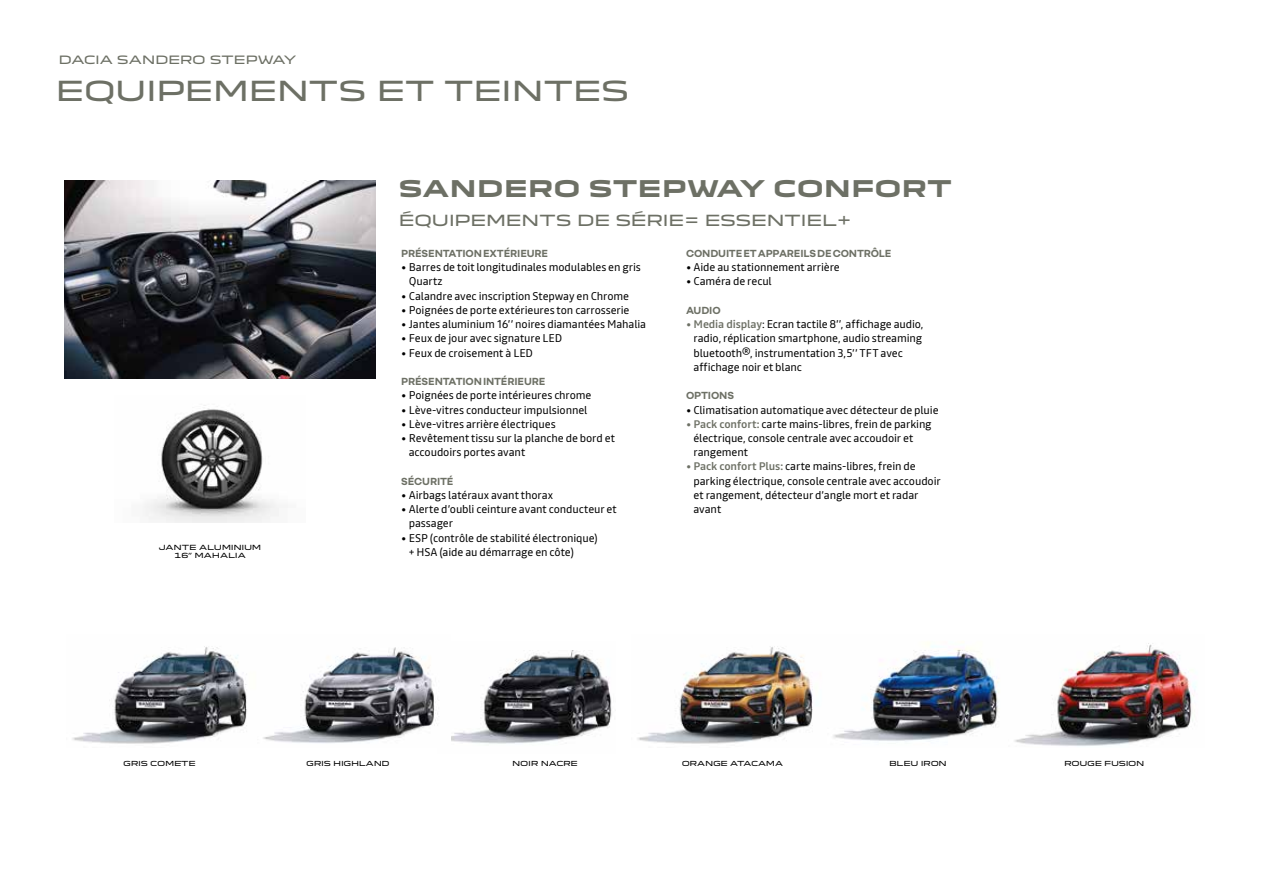
<style>
.page{position:relative;width:1263px;height:893px;background:#fff}
.page>*{position:absolute;margin:0;border:0;box-sizing:border-box;transform-origin:0 0}
.t1{font:27px "Dacia Block Extended";letter-spacing:-.035em;color:#6d7065}
.t2{font:700 22.5px "Dacia Block Extended";color:#6d7065}
.t3{font:15px "Dacia Block Extended";letter-spacing:-.045em;color:#6d7065}
.t4{font:11.25px/14.2px "Read";letter-spacing:-.01em;color:#000}
.t5{font:700 11.25px "Nouvel R";letter-spacing:-.01em;color:#6d7065}
.t6{font:11.25px "Dacia Block Extended";letter-spacing:-.035em;color:#6d7065}
.t7{font:6.9px/8.2px "Dacia Block Extended";letter-spacing:-.02em;color:#000;text-align:center}
.t8{font:6.75px "Dacia Block Extended";letter-spacing:-.045em;color:#000}
.s1{font-family:"Renault Life"}
.s2{font-family:"Renault Life";color:#6d7065}
.s3{font-weight:500;color:#6d7065}
.s4{font-family:"Read"}
</style>
<div class="page">
<img style="left:65px;top:181px;width:311px;height:198px">
<img style="left:144px;top:405px;width:135px;height:118px">
<img style="left:451px;top:650px;width:161px;height:94px">
<img style="left:72px;top:646px;width:175px;height:98px">
<img style="left:637px;top:642px;width:363px;height:102px">
<img style="left:263px;top:647px;width:175px;height:96px">
<img style="left:1014px;top:643px;width:182px;height:103px">
<p class="t6" style="left:58px;top:50px;width:239px">DACIA SANDERO STEPWAY</p>
<h1 class="t1" style="left:55px;top:69px;width:576px">EQUIPEMENTS ET TEINTES</h1>
<h2 class="t2" style="left:398px;top:176px;width:555px">SANDERO STEPWAY CONFORT</h2>
<p class="t7" style="left:159px;top:543px;width:104px">JANTE ALUMINIUM<br>16” MAHALIA</p>
<h3 class="t3" style="left:398px;top:208px;width:455px">ÉQUIPEMENTS DE SÉRIE= ESSENTIEL+</h3>
<p class="t5" style="left:401px;top:246px;width:148px">PRÉSENTATION EXTÉRIEURE</p>
<p class="t4" style="left:409px;top:260px;width:234px;text-indent:-7px"><span class="s1">•</span> Barres de toit longitudinales modulables en gris<br>Quartz</p>
<p class="t4" style="left:401px;top:289px;width:229px"><span class="s1">•</span> Calandre avec inscription Stepway en Chrome</p>
<p class="t4" style="left:401px;top:303px;width:230px"><span class="s1">•</span> Poignées de porte extérieures ton carrosserie</p>
<p class="t4" style="left:401px;top:317px;width:246px"><span class="s1">•</span> Jantes aluminium 16’’ noires diamantées Mahalia</p>
<p class="t4" style="left:401px;top:331px;width:162px"><span class="s1">•</span> Feux de jour avec signature LED</p>
<p class="t4" style="left:401px;top:346px;width:133px"><span class="s1">•</span> Feux de croisement à LED</p>
<p class="t5" style="left:401px;top:374px;width:146px">PRÉSENTATION INTÉRIEURE</p>
<p class="t4" style="left:401px;top:388px;width:192px"><span class="s1">•</span> Poignées de porte intérieures chrome</p>
<p class="t4" style="left:401px;top:402px;width:188px"><span class="s1">•</span> Lève-vitres conducteur impulsionnel</p>
<p class="t4" style="left:401px;top:417px;width:156px"><span class="s1">•</span> Lève-vitres arrière électriques</p>
<p class="t4" style="left:409px;top:431px;width:208px;text-indent:-7px"><span class="s1">•</span> Revêtement tissu sur la planche de bord et accoudoirs portes avant</p>
<p class="t5" style="left:401px;top:474px;width:53px">SÉCURITÉ</p>
<p class="t4" style="left:401px;top:488px;width:153px"><span class="s1">•</span> Airbags latéraux avant thorax</p>
<p class="t4" style="left:409px;top:502px;width:210px;text-indent:-7px"><span class="s1">•</span> Alerte d’oubli ceinture avant conducteur et passager</p>
<p class="t4" style="left:409px;top:530px;width:191px;text-indent:-7px"><span class="s1">•</span> ESP (contrôle de stabilité électronique) + HSA (aide au démarrage en côte)</p>
<p class="t5" style="left:686px;top:246px;width:207px">CONDUITE ET APPAREILS DE CONTRÔLE</p>
<p class="t4" style="left:686px;top:260px;width:155px"><span class="s1">•</span> Aide au stationnement arrière</p>
<p class="t4" style="left:686px;top:274px;width:87px"><span class="s1">•</span> Caméra de recul</p>
<p class="t5" style="left:686px;top:303px;width:36px">AUDIO</p>
<p class="t4" style="left:693px;top:317px;width:232px;text-indent:-7px"><span class="s2">•</span> <span class="s3">Media display</span>: Ecran tactile 8’’, affichage audio, radio, réplication smartphone, audio streaming bluetooth®, instrumentation 3,5’’ TFT avec affichage noir et blanc</p>
<p class="t5" style="left:686px;top:388px;width:50px">OPTIONS</p>
<p class="t4" style="left:686px;top:402px;width:254px"><span class="s1">•</span> Climatisation automatique avec détecteur de pluie</p>
<p class="t4" style="left:693px;top:417px;width:240px;text-indent:-7px"><span class="s2">•</span> <span class="s3">Pack confort:</span> carte mains-libres, frein de parking électrique, console centrale avec accoudoir et rangement</p>
<p class="t4" style="left:693px;top:459px;width:249px;text-indent:-7px"><span class="s2">•</span> <span class="s3">Pack confort Plus:</span> carte mains-libres, frein de parking électrique, console centrale avec accoudoir et rangement, détecteur d’angle mort et radar avant</p>
<p class="t8" style="left:123px;top:758px;width:74px">GRIS COME<span class="s4">̀</span>TE</p>
<p class="t8" style="left:306px;top:758px;width:85px">GRIS HIGHLAND</p>
<p class="t8" style="left:512px;top:758px;width:67px">NOIR NACRE</p>
<p class="t8" style="left:682px;top:758px;width:103px">ORANGE ATACAMA</p>
<p class="t8" style="left:889px;top:758px;width:59px">BLEU IRON</p>
<p class="t8" style="left:1064px;top:758px;width:82px">ROUGE FUSION</p>
</div>
